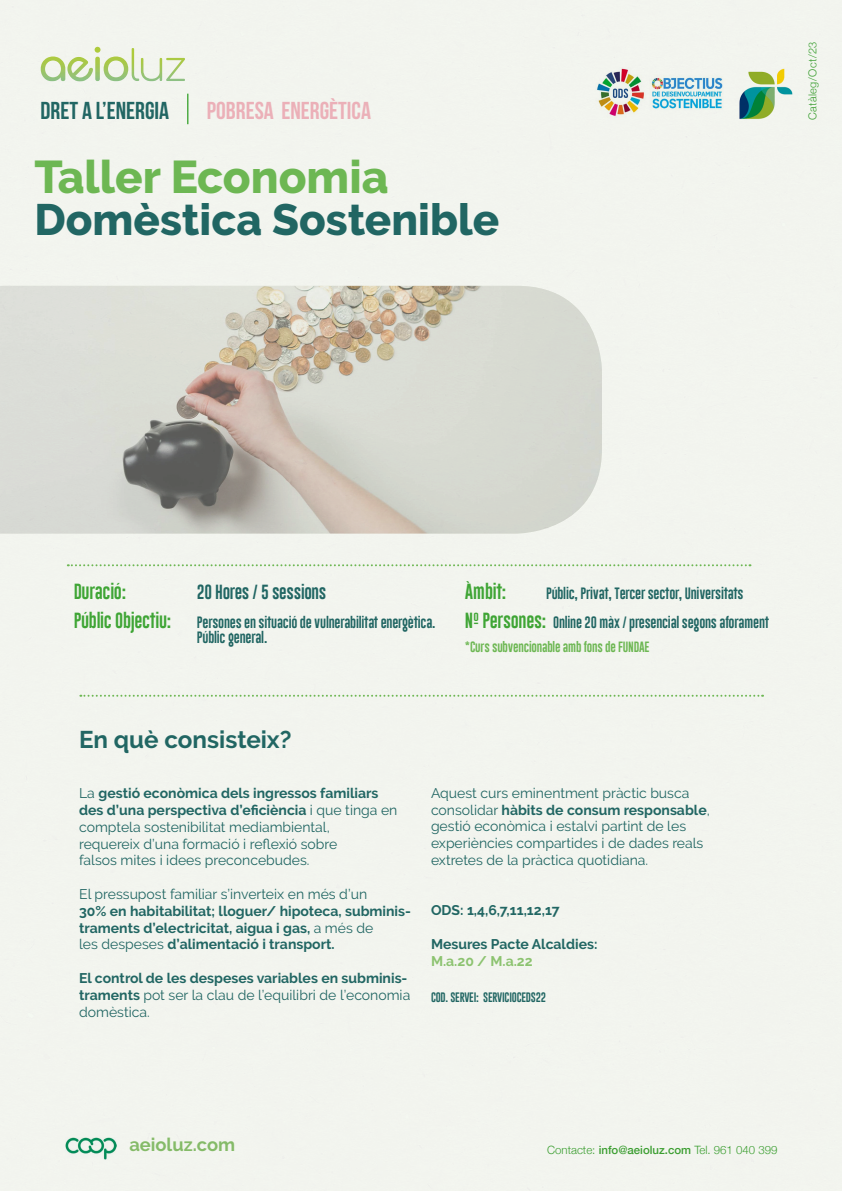
<style>
.page{position:relative;width:842px;height:1191px;background:#f2f4ee}
.page>*{position:absolute;margin:0;border:0;box-sizing:border-box;transform-origin:0 0}
.t1{font:800 45.7px "Raleway";color:#6db753}
.t2{font:800 43.8px "Raleway";color:#216663}
.t3{font:24.5px "Bebas Neue";color:#ebb0b8}
.t4{font:24.5px "Bebas Neue";color:#216663}
.t5{font:700 24.2px "Raleway";color:#216663}
.t6{font:700 18.3px "Raleway";color:#8cc370}
.t7{font:16px/29px "Gobold Lowplus";letter-spacing:-.02em;color:#3fa535}
.t8{font:14.9px "Gobold Lowplus";letter-spacing:-.02em;color:#216663}
.t9{font:14px/16.8px "Raleway";color:#216663}
.t10{font:700 14px/16.8px "Raleway";color:#216663}
.t11{font:700 14px "Raleway";color:#8cc370}
.t12{font:12px/15px "Gobold Lowplus";letter-spacing:-.02em;color:#216663}
.t13{font:300 11.4px "Helvetica Neue";color:#3fa535}
.t14{font:300 11px "Helvetica Neue";letter-spacing:.04em;color:#3fa535}
.t15{font:10.9px "Gobold Lowplus";letter-spacing:-.02em;color:#6db753}
.t16{font:10px "Gobold Lowplus";letter-spacing:-.02em;color:#216663}
.s1{font-size:16px;color:#3fa535}
.s2{font-weight:700}
.s3{font-weight:400}
.s4{font-weight:500}
</style>
<div class="page">
<img style="left:584px;top:68px;width:147px;height:49px">
<img style="left:41px;top:47px;width:87px;height:34px">
<img style="left:67px;top:57px;width:26px;height:25px">
<img style="left:132px;top:48px;width:53px;height:33px">
<img style="left:731px;top:64px;width:78px;height:59px">
<svg style="left:68px;top:564px;width:682px;height:2px"></svg>
<img style="left:0;top:286px;width:602px;height:247px">
<svg style="left:80px;top:694px;width:683px;height:2px"></svg>
<hr style="left:187px;top:94px;width:1px;height:30px;background:#3fa535">
<h3 class="t4" style="left:41px;top:97px;width:130px">DRET A L’ENERGIA</h3>
<h3 class="t3" style="left:207px;top:97px;width:166px">POBRESA ENERGÈTICA</h3>
<h1 class="t1" style="left:34px;top:151px;width:355px">Taller Economia</h1>
<h2 class="t2" style="left:34px;top:194px;width:466px">Domèstica Sostenible</h2>
<p class="t14" style="left:804px;top:120px;width:80px;rotate:-90deg">Catàleg/Oct/23</p>
<p class="t7" style="left:74px;top:578px;width:99px">Duració:<br>Públic Objectiu:</p>
<p class="t7" style="left:465px;top:578px;width:43px">Àmbit:</p>
<p class="t12" style="left:546px;top:587px;width:199px">Públic, Privat, Tercer sector, Universitats</p>
<p class="t8" style="left:197px;top:583px;width:131px">20 Hores / 5 sessions</p>
<p class="t12" style="left:197px;top:616px;width:240px">Persones en situació de vulnerabilitat energètica.<br>Públic general.</p>
<p class="t12" style="left:465px;top:616px;width:306px"><span class="s1">Nº Persones:</span> Online 20 màx / presencial segons aforament</p>
<p class="t15" style="left:465px;top:639px;width:186px">*Curs subvencionable amb fons de FUNDAE</p>
<h3 class="t5" style="left:79px;top:725px;width:214px">En què consisteix?</h3>
<p class="t9" style="left:79px;top:784px;width:320px">La <span class="s2">gestió econòmica dels ingressos familiars des d’una perspectiva d’eficiència</span> i que tinga en comptela sostenibilitat mediambiental,<br>requereix d’una formació i reflexió sobre<br>falsos mites i idees preconcebudes.</p>
<p class="t9" style="left:79px;top:885px;width:289px">El pressupost familiar s’inverteix en més d’un</p>
<p class="t10" style="left:79px;top:902px;width:333px">30% en habitabilitat; lloguer/ hipoteca, subminis&shy;traments d’electricitat, aigua i gas, <span class="s3">a més de<br>les despeses</span> d’alimentació i transport.</p>
<p class="t10" style="left:79px;top:969px;width:333px">El control de les despeses variables en subminis&shy;traments <span class="s3">pot ser la clau de l’equilibri de l’economia domèstica.</span></p>
<p class="t9" style="left:431px;top:784px;width:280px">Aquest curs eminentment pràctic busca consolidar <span class="s2">hàbits de consum responsable</span>, gestió econòmica i estalvi partint de les experiències compartides i de dades reals extretes de la pràctica quotidiana.</p>
<p class="t10" style="left:431px;top:902px;width:130px">ODS: 1,4,6,7,11,12,17</p>
<p class="t10" style="left:431px;top:935px;width:168px">Mesures Pacte Alcaldies:</p>
<p class="t11" style="left:431px;top:953px;width:103px">M.a.20 / M.a.22</p>
<p class="t16" style="left:431px;top:990px;width:117px">COD. SERVEI: SERVICIOCEDS22</p>
<h3 class="t6" style="left:129px;top:1134px;width:107px">aeioluz.com</h3>
<p class="t13" style="left:547px;top:1140px;width:232px">Contacte: <span class="s4">info@aeioluz.com</span> Tel. 961 040 399</p>
</div>
